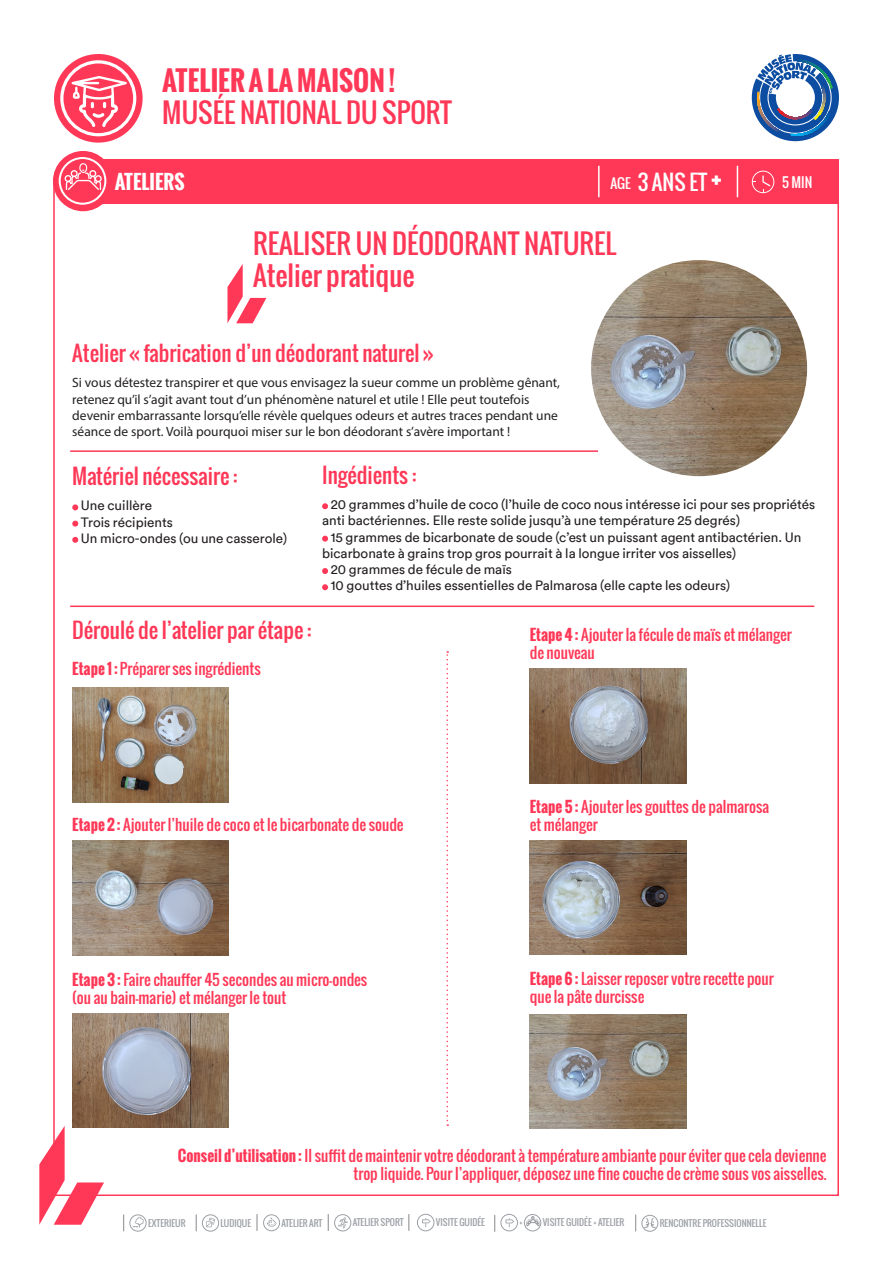
<style>
.page{position:relative;width:893px;height:1263px;background:#fff}
.page>*{position:absolute;margin:0;border:0;box-sizing:border-box;transform-origin:0 0}
.t1{font:33px "Oswald";color:#fff}
.t2{font:27px "Oswald";color:#ff3857}
.t3{font:700 27px "Oswald";color:#ff3857}
.t4{font:27px "Oswald";color:#fff}
.t5{font:21px "Oswald";color:#ff3857}
.t6{font:21px "Oswald";color:#fff}
.t7{font:15px/18px "Oswald";color:#ff3857;text-align:right}
.texte_courant_2{font:13.5px/16.2px "Circular";color:#231f20}
.t8{font:13.5px/16.2px "Myriad Pro";color:#231f20}
.t9{font:13.5px "Oswald";color:#fff}
.titre{font:9px "Oswald";color:#9ca0a5}
.s1{font-size:27px}
.s2{font-weight:700}
</style>
<div class="page">
<div style="left:54px;top:54px;width:89px;height:89px;background:#ff3857;border-radius:50%"></div>
<svg style="left:60px;top:60px;width:76px;height:76px"></svg>
<svg style="left:752px;top:54px;width:87px;height:87px"></svg>
<div style="left:129px;top:1214px;width:17px;height:17px;border:1px solid #9ca0a5;border-radius:50%"></div>
<svg style="left:133px;top:1217px;width:11px;height:11px"></svg>
<div style="left:202px;top:1214px;width:17px;height:17px;border:1px solid #9ca0a5;border-radius:50%"></div>
<svg style="left:206px;top:1218px;width:9px;height:9px"></svg>
<div style="left:263px;top:1214px;width:17px;height:17px;border:1px solid #9ca0a5;border-radius:50%"></div>
<svg style="left:267px;top:1217px;width:10px;height:10px"></svg>
<div style="left:334px;top:1214px;width:17px;height:17px;border:1px solid #9ca0a5;border-radius:50%"></div>
<svg style="left:338px;top:1217px;width:10px;height:11px"></svg>
<div style="left:417px;top:1214px;width:17px;height:17px;border:1px solid #9ca0a5;border-radius:50%"></div>
<svg style="left:422px;top:1218px;width:9px;height:9px"></svg>
<div style="left:501px;top:1214px;width:17px;height:17px;border:1px solid #9ca0a5;border-radius:50%"></div>
<svg style="left:506px;top:1218px;width:8px;height:9px"></svg>
<div style="left:524px;top:1214px;width:17px;height:17px;border:1px solid #9ca0a5;border-radius:50%"></div>
<svg style="left:526px;top:1216px;width:14px;height:10px"></svg>
<svg style="left:123px;top:1214px;width:1px;height:17px"></svg>
<svg style="left:196px;top:1214px;width:1px;height:17px"></svg>
<svg style="left:257px;top:1214px;width:1px;height:17px"></svg>
<svg style="left:328px;top:1214px;width:1px;height:17px"></svg>
<svg style="left:408px;top:1214px;width:1px;height:17px"></svg>
<svg style="left:494px;top:1215px;width:1px;height:17px"></svg>
<svg style="left:635px;top:1214px;width:24px;height:18px"></svg>
<div style="left:121px;top:157px;width:48px;height:48px;border:2px solid #fff;border-radius:50%"></div>
<div style="left:89px;top:159px;width:750px;height:44px;background:#ff3857"></div>
<hr style="left:737px;top:166px;width:1px;height:31px;background:#fff">
<svg style="left:752px;top:171px;width:23px;height:23px"></svg>
<hr style="left:598px;top:166px;width:2px;height:31px;background:#fff">
<svg style="left:72px;top:504px;width:6px;height:6px"></svg>
<svg style="left:72px;top:521px;width:6px;height:6px"></svg>
<svg style="left:72px;top:537px;width:6px;height:6px"></svg>
<svg style="left:227px;top:264px;width:39px;height:59px"></svg>
<hr style="left:70px;top:450px;width:528px;height:2px;background:#ff3857">
<hr style="left:70px;top:605px;width:744px;height:2px;background:#ff3857">
<svg style="left:39px;top:1126px;width:65px;height:99px"></svg>
<svg style="left:53px;top:151px;width:60px;height:60px;fill:#ff3857"></svg>
<div style="left:59px;top:157px;width:47px;height:48px;border:2px solid #fff;border-radius:50%"></div>
<svg style="left:65px;top:163px;width:37px;height:28px"></svg>
<img style="left:591px;top:260px;width:216px;height:216px;border-radius:108px">
<img style="left:72px;top:688px;width:157px;height:115px">
<svg style="left:446px;top:651px;width:2px;height:475px"></svg>
<img style="left:72px;top:841px;width:157px;height:115px">
<img style="left:72px;top:1013px;width:157px;height:115px">
<img style="left:530px;top:668px;width:156px;height:115px">
<img style="left:530px;top:840px;width:156px;height:115px">
<img style="left:530px;top:1014px;width:156px;height:115px">
<svg style="left:322px;top:503px;width:6px;height:6px"></svg>
<svg style="left:322px;top:536px;width:6px;height:6px"></svg>
<svg style="left:322px;top:568px;width:6px;height:6px"></svg>
<svg style="left:322px;top:584px;width:6px;height:6px"></svg>
<p class="t3" style="left:162px;top:60px;width:235px">ATELIER A LA MAISON !</p>
<p class="t2" style="left:162px;top:92px;width:291px">MUSÉE NATIONAL DU SPORT</p>
<p class="t4" style="left:648px;top:161px;width:15px">2</p>
<p class="t4" style="left:696px;top:161px;width:15px">3</p>
<p class="t1" style="left:711px;top:152px;width:13px">+</p>
<p class="t9" style="left:782px;top:172px;width:32px">5 MIN</p>
<p class="t9" style="left:607px;top:173px;width:26px"><span class="s1">1</span>AGE</p>
<p class="t6" style="left:638px;top:166px;width:71px">3 ANS ET</p>
<p class="t9" style="left:797px;top:173px;width:31px">2H00</p>
<p class="t2" style="left:253px;top:223px;width:365px">REALISER UN DÉODORANT NATUREL</p>
<p class="t2" style="left:253px;top:255px;width:163px">Atelier pratique</p>
<p class="t5" style="left:72px;top:337px;width:363px">Atelier « fabrication d’un déodorant naturel »</p>
<p class="t8" style="left:72px;top:375px;width:489px">Si vous détestez transpirer et que vous envisagez la sueur comme un problème gênant, retenez qu’il s’agit avant tout d’un phénomène naturel et utile ! Elle peut toutefois devenir embarrassante lorsqu’elle révèle quelques odeurs et autres traces pendant une séance de sport. Voilà pourquoi miser sur le bon déodorant s’avère important !</p>
<p class="t5" style="left:72px;top:460px;width:167px">Matériel nécessaire :</p>
<p class="texte_courant_2" style="left:81px;top:497px;width:73px">Une cuillère</p>
<p class="texte_courant_2" style="left:81px;top:514px;width:94px">Trois récipients</p>
<p class="texte_courant_2" style="left:81px;top:530px;width:208px">Un micro-ondes (ou une casserole)</p>
<p class="t5" style="left:322px;top:459px;width:96px">Ingédients :</p>
<p class="texte_courant_2" style="left:322px;top:496px;width:495px;text-indent:9px">20 grammes d’huile de coco (l’huile de coco nous intéresse ici pour ses propriétés anti bactériennes. Elle reste solide jusqu’à une température 25 degrés)</p>
<p class="texte_courant_2" style="left:322px;top:529px;width:481px;text-indent:9px">15 grammes de bicarbonate de soude (c’est un puissant agent antibactérien. Un bicarbonate à grains trop gros pourrait à la longue irriter vos aisselles)</p>
<p class="texte_courant_2" style="left:331px;top:561px;width:183px">20 grammes de fécule de maïs</p>
<p class="texte_courant_2" style="left:331px;top:577px;width:401px">10 gouttes d’huiles essentielles de Palmarosa (elle capte les odeurs)</p>
<p class="t5" style="left:72px;top:614px;width:241px">Déroulé de l’atelier par étape :</p>
<p class="t7" style="left:72px;top:660px;width:190px"><span class="s2">Etape 1 :</span> Préparer ses ingrédients</p>
<p class="t7" style="left:72px;top:816px;width:333px"><span class="s2">Etape 2 :</span> Ajouter l’huile de coco et le bicarbonate de soude</p>
<p class="t7" style="left:72px;top:970px;width:297px"><span class="s2">Etape 3 :</span> Faire chauffer 45 secondes au micro-ondes</p>
<p class="t7" style="left:72px;top:988px;width:216px">(ou au bain-marie) et mélanger le tout</p>
<p class="t7" style="left:530px;top:625px;width:264px"><span class="s2">Etape 4 :</span> Ajouter la fécule de maïs et mélanger</p>
<p class="t7" style="left:530px;top:643px;width:67px">de nouveau</p>
<p class="t7" style="left:530px;top:797px;width:241px"><span class="s2">Etape 5 :</span> Ajouter les gouttes de palmarosa</p>
<p class="t7" style="left:530px;top:815px;width:70px">et mélanger</p>
<p class="t7" style="left:530px;top:970px;width:246px"><span class="s2">Etape 6 :</span> Laisser reposer votre recette pour</p>
<p class="t7" style="left:530px;top:988px;width:116px">que la pâte durcisse</p>
<p class="t7" style="left:178px;top:1146px;width:650px"><span class="s2">Conseil d’utilisation :</span> Il suffit de maintenir votre déodorant à température ambiante pour éviter que cela devienne trop liquide. Pour l’appliquer, déposez une fine couche de crème sous vos aisselles.</p>
<p class="titre" style="left:148px;top:1216px;width:39px">EXTERIEUR</p>
<p class="titre" style="left:221px;top:1216px;width:32px">LUDIQUE</p>
<p class="titre" style="left:281px;top:1216px;width:43px">ATELIER ART</p>
<p class="titre" style="left:353px;top:1215px;width:53px">ATELIER SPORT</p>
<p class="titre" style="left:436px;top:1215px;width:51px">VISITE GUIDÉE</p>
<p class="titre" style="left:519px;top:1215px;width:5px">+</p>
<p class="titre" style="left:543px;top:1215px;width:83px">VISITE GUIDÉE + ATELIER</p>
<p class="titre" style="left:660px;top:1217px;width:108px">RENCONTRE PROFESSIONNELLE</p>
</div>
